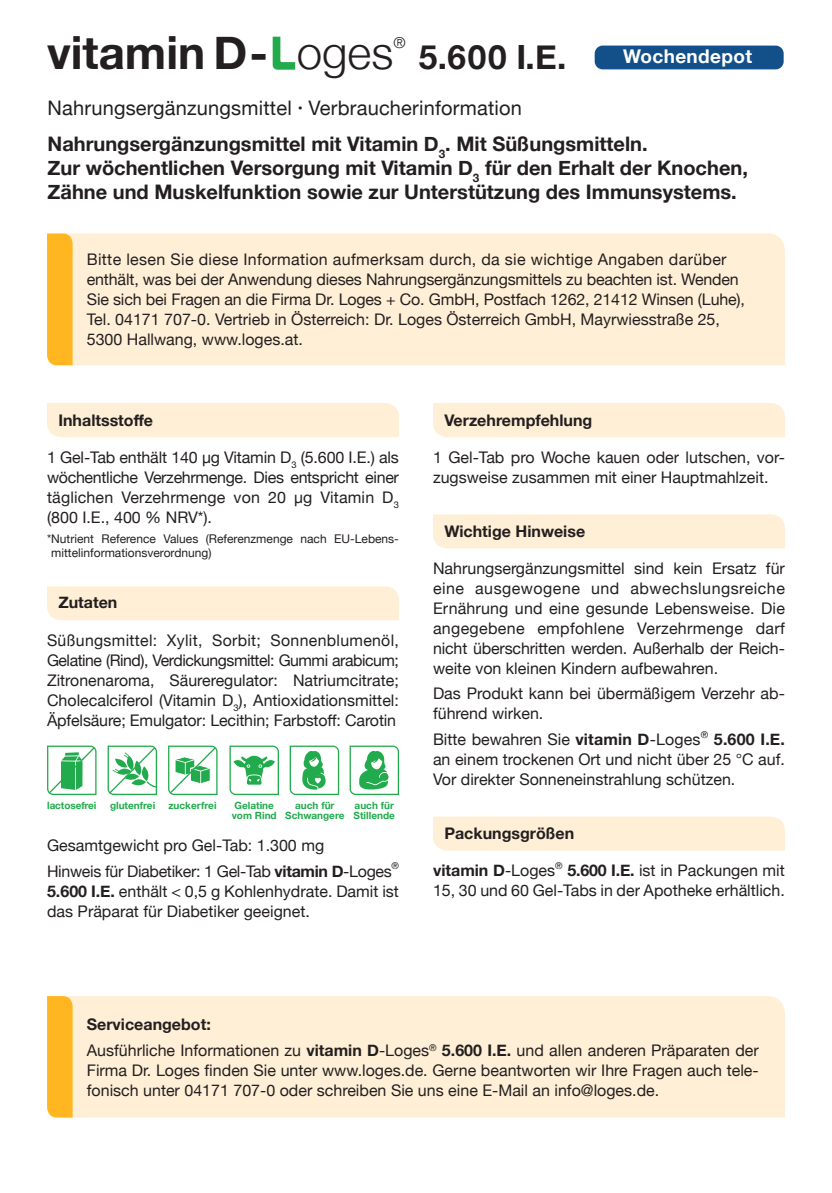
<style>
.page{position:relative;width:832px;height:1193px;background:#fff}
.page>*{position:absolute;margin:0;border:0;box-sizing:border-box;transform-origin:0 0}
.t1{font:700 45.6px "Helvetica Neue";color:#231f20}
.t2{font:300 45.6px "Helvetica Neue";color:#231f20}
.t3{font:700 33.4px "Helvetica Neue";color:#231f20}
.t4{font:700 20px/36px "Helvetica Neue";color:#231f20}
.t5{font:700 19px "Helvetica Neue";letter-spacing:.02em;color:#fff}
.t6{font:16px/20px "Helvetica Neue";color:#231f20}
.t7{font:700 16px "Helvetica Neue";color:#231f20}
.t8{font:16px/25.6px "Helvetica Neue";letter-spacing:-.02em;color:#231f20}
.t9{font:300 15.2px "Helvetica Neue";color:#231f20}
.t10{font:12px/14.4px "Helvetica Neue";color:#231f20}
.t11{font:700 10px/10px "Helvetica Neue";color:#22ab4d}
.t12{font:9.2px "Helvetica Neue";color:#231f20}
.s1{font-weight:400}
.s2{font-weight:400;font-size:14px}
.s3{font-weight:700}
</style>
<div class="page">
<div style="left:47px;top:403px;width:352px;height:34px;background:#ffefd6"></div>
<div style="left:433px;top:403px;width:351px;height:34px;background:#ffefd6"></div>
<div style="left:47px;top:586px;width:352px;height:34px;background:#ffefd6"></div>
<div style="left:433px;top:514px;width:351px;height:34px;background:#ffefd6"></div>
<div style="left:433px;top:816px;width:351px;height:34px;background:#ffefd6"></div>
<div style="left:73px;top:233px;width:711px;height:132px;background:#ffefd6"></div>
<svg style="left:47px;top:233px;width:26px;height:132px;background:#ffb726"></svg>
<svg style="left:349px;top:745px;width:50px;height:50px"></svg>
<svg style="left:107px;top:745px;width:50px;height:50px"></svg>
<svg style="left:168px;top:745px;width:49px;height:50px"></svg>
<svg style="left:289px;top:745px;width:50px;height:50px"></svg>
<svg style="left:47px;top:745px;width:49px;height:50px"></svg>
<svg style="left:229px;top:745px;width:50px;height:50px"></svg>
<div style="left:73px;top:996px;width:711px;height:121px;background:#ffefd6"></div>
<svg style="left:47px;top:996px;width:26px;height:121px;background:#ffb725"></svg>
<div style="left:594px;top:46px;width:189px;height:23px;background:#135089;border-radius:8px"></div>
<svg style="left:272px;top:37px;width:23px;height:33px"></svg>
<h1 class="t1" style="left:47px;top:17px;width:222px">vitamin D-</h1>
<p class="t9" style="left:393px;top:30px;width:14px">®</p>
<h1 class="t2" style="left:296px;top:16px;width:98px">oges</h1>
<h2 class="t3" style="left:418px;top:31px;width:149px">5.600 I.E.</h2>
<p class="t5" style="left:623px;top:41px;width:130px">Wochendepot</p>
<p class="t4" style="left:47px;top:91px;width:601px"><span class="s1">Nahrungsergänzungsmittel</span> <span class="s2">•</span> <span class="s1">Verbraucherinformation<br></span>Nahrungsergänzungsmittel mit Vitamin D<sub>3</sub>. Mit Süßungsmitteln.</p>
<p class="t4" style="left:47px;top:157px;width:701px;line-height:24px">Zur wöchentlichen Versorgung mit Vitamin D<sub>3</sub> für den Erhalt der Knochen,<br>Zähne und Muskelfunktion sowie zur Unterstützung des Immunsystems.</p>
<p class="t6" style="left:87px;top:250px;width:659px">Bitte lesen Sie diese Information aufmerksam durch, da sie wichtige Angaben darüber enthält, was bei der Anwendung dieses Nahrungsergänzungsmittels zu beachten ist. Wenden Sie sich bei Fragen an die Firma Dr. Loges + Co. GmbH, Postfach 1262, 21412 Winsen (Luhe), Tel. 04171 707-0. Vertrieb in Österreich: Dr. Loges Österreich GmbH, Mayrwiesstraße 25, 5300 Hallwang, www.loges.at.</p>
<p class="t7" style="left:58px;top:407px;width:96px">Inhaltsstoffe</p>
<p class="t6" style="left:47px;top:448px;width:353px;text-align:justify">1 Gel-Tab enthält 140 µg Vitamin D<sub>3</sub> (5.600 I.E.) als wöchentliche Verzehrmenge. Dies entspricht einer täglichen Verzehrmenge von 20 µg Vitamin D<sub>3 </sub>(800 I.E., 400 % NRV*).</p>
<p class="t10" style="left:51px;top:532px;width:349px;text-indent:-4px">*Nutrient Reference Values (Referenzmenge nach EU-Lebens&shy;mittelinformationsverordnung)</p>
<p class="t7" style="left:58px;top:590px;width:60px">Zutaten</p>
<p class="t6" style="left:47px;top:630px;width:353px;text-align:justify">Süßungsmittel: Xylit, Sorbit; Sonnenblumenöl, Gelatine (Rind), Verdickungsmittel: Gummi arabicum; Zitronenaroma, Säureregulator: Natriumcitrate; Cholecalciferol (Vitamin D<sub>3</sub>), Antioxidationsmittel:<br>Äpfelsäure; Emulgator: Lecithin; Farbstoff: Carotin</p>
<p class="t11" style="left:47px;top:800px;width:51px">lactosefrei</p>
<p class="t11" style="left:231px;top:800px;width:46px">Gelatine vom Rind</p>
<p class="t11" style="left:110px;top:800px;width:47px">glutenfrei</p>
<p class="t11" style="left:168px;top:800px;width:50px">zuckerfrei</p>
<p class="t11" style="left:285px;top:800px;width:61px;text-align:center">auch für<br>Schwangere</p>
<p class="t11" style="left:353px;top:800px;width:43px">auch für<br>Stillende</p>
<p class="t8" style="left:47px;top:833px;width:346px">Gesamtgewicht pro Gel-Tab: 1.300 mg<br>Hinweis für Diabetiker: 1 Gel-Tab <span class="s3">vitamin D</span>-Loges</p>
<p class="t12" style="left:391px;top:859px;width:9px">®</p>
<p class="t6" style="left:47px;top:881px;width:353px"><span class="s3">5.600 I.E.</span> enthält &lt; 0,5 g Kohlenhydrate. Damit ist das Präparat für Diabetiker geeignet.</p>
<p class="t7" style="left:444px;top:407px;width:149px">Verzehrempfehlung</p>
<p class="t6" style="left:433px;top:448px;width:353px">1 Gel-Tab pro Woche kauen oder lutschen, vor&shy;zugsweise zusammen mit einer Hauptmahlzeit.</p>
<p class="t7" style="left:444px;top:518px;width:142px">Wichtige Hinweise</p>
<p class="t6" style="left:433px;top:559px;width:353px;text-align:justify">Nahrungsergänzungsmittel sind kein Ersatz für eine ausgewogene und abwechslungsreiche Ernährung und eine gesunde Lebensweise. Die angegebene empfohlene Verzehrmenge darf nicht überschritten werden. Außerhalb der Reich&shy;weite von kleinen Kindern aufbewahren.</p>
<p class="t6" style="left:433px;top:684px;width:353px">Das Produkt kann bei übermäßigem Verzehr ab&shy;führend wirken.</p>
<p class="t6" style="left:433px;top:730px;width:269px">Bitte bewahren Sie <span class="s3">vitamin D</span>-Loges</p>
<p class="t12" style="left:700px;top:727px;width:9px">®</p>
<p class="t7" style="left:713px;top:726px;width:72px">5.600 I.E.</p>
<p class="t6" style="left:433px;top:750px;width:353px">an einem trockenen Ort und nicht über 25 °C auf.<br>Vor direkter Sonneneinstrahlung schützen.</p>
<p class="t7" style="left:444px;top:820px;width:131px">Packungsgrößen</p>
<p class="t7" style="left:433px;top:857px;width:123px">vitamin D<span class="s1">-Loges</span></p>
<p class="t12" style="left:555px;top:858px;width:9px">®</p>
<p class="t6" style="left:433px;top:861px;width:353px;text-align:right"><span class="s3">5.600 I.E.</span> ist in Packungen mit<br>15, 30 und 60 Gel-Tabs in der Apotheke erhältlich.</p>
<p class="t6" style="left:87px;top:1012px;width:673px;line-height:25.6px"><span class="s3">Serviceangebot:<br></span>Ausführliche Informationen zu <span class="s3">vitamin D</span>-Loges<sup>®</sup> <span class="s3">5.600 I.E.</span> und allen anderen Präparaten der</p>
<p class="t6" style="left:87px;top:1061px;width:673px">Firma Dr. Loges finden Sie unter www.loges.de. Gerne beantworten wir Ihre Fragen auch tele&shy;fonisch unter 04171 707-0 oder schreiben Sie uns eine E-Mail an info@loges.de.</p>
</div>
